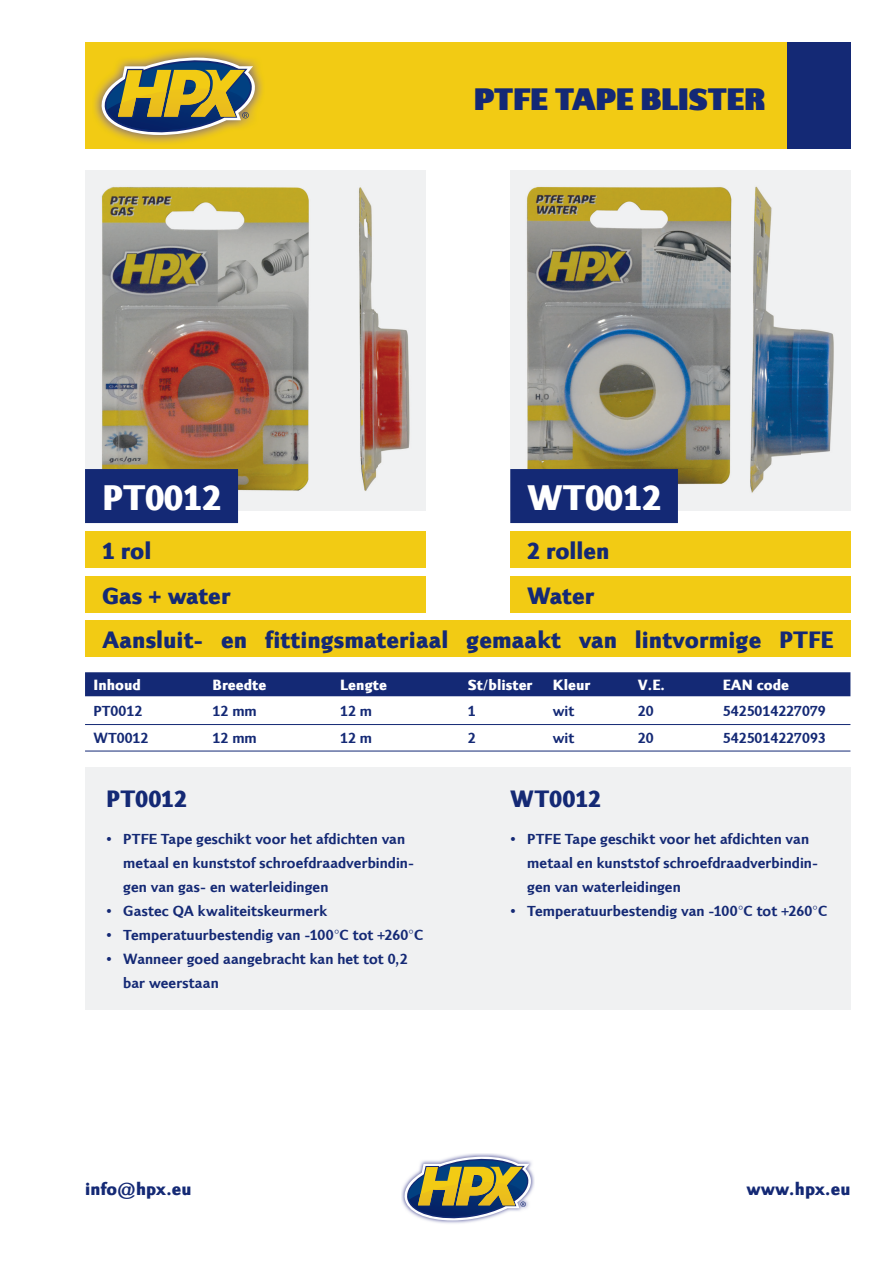
<style>
.page{position:relative;width:893px;height:1263px;background:#fff}
.page>*{position:absolute;margin:0;border:0;box-sizing:border-box;transform-origin:0 0}
.t1{font:700 36px "Sky Sans";color:#fff}
.t2{font:900 31.5px "Sky Sans";color:#142975}
.t3{font:700 24px "Sky Sans";color:#142975}
.t4{font:700 18px "Sky Sans";color:#142975}
.t5{font:600 15px/24px "Sky Sans";color:#142975}
.t6{font:700 15px "Sky Sans";color:#fff}
</style>
<div class="page">
<img style="left:401px;top:1153px;width:134px;height:71px">
<svg style="left:405px;top:1157px;width:126px;height:63px"></svg>
<img style="left:85px;top:170px;width:340px;height:340px">
<img style="left:510px;top:170px;width:340px;height:340px">
<div style="left:787px;top:43px;width:63px;height:106px;background:#142975"></div>
<div style="left:85px;top:43px;width:702px;height:106px;background:#f2cb14"></div>
<img style="left:94px;top:50px;width:169px;height:93px">
<svg style="left:102px;top:58px;width:153px;height:77px"></svg>
<div style="left:85px;top:767px;width:765px;height:243px;background:#f0f1f2"></div>
<div style="left:85px;top:672px;width:765px;height:24px;background:#142975"></div>
<hr style="left:85px;top:724px;width:765px;height:1px;background:#142975">
<hr style="left:85px;top:751px;width:765px;height:1px;background:#142975">
<div style="left:85px;top:621px;width:765px;height:36px;background:#f2cb14"></div>
<div style="left:510px;top:576px;width:340px;height:36px;background:#f2cb14"></div>
<div style="left:85px;top:576px;width:340px;height:36px;background:#f2cb14"></div>
<div style="left:510px;top:531px;width:340px;height:37px;background:#f2cb14"></div>
<div style="left:85px;top:531px;width:340px;height:37px;background:#f2cb14"></div>
<div style="left:510px;top:469px;width:168px;height:54px;background:#142975"></div>
<div style="left:85px;top:469px;width:153px;height:54px;background:#142975"></div>
<h2 class="t2" style="left:474px;top:81px;width:293px">PTFE TAPE BLISTER</h2>
<h1 class="t1" style="left:102px;top:478px;width:120px">PT0012</h1>
<h1 class="t1" style="left:527px;top:478px;width:135px">WT0012</h1>
<h3 class="t3" style="left:102px;top:537px;width:51px">1 rol</h3>
<h3 class="t3" style="left:527px;top:537px;width:84px">2 rollen</h3>
<h3 class="t3" style="left:102px;top:582px;width:130px">Gas + water</h3>
<h3 class="t3" style="left:527px;top:582px;width:69px">Water</h3>
<h3 class="t3" style="left:102px;top:627px;width:733px">Aansluit- en fittingsmateriaal gemaakt van lintvormige PTFE</h3>
<p class="t6" style="left:94px;top:676px;width:49px">Inhoud</p>
<p class="t6" style="left:213px;top:676px;width:55px">Breedte</p>
<p class="t6" style="left:340px;top:676px;width:48px">Lengte</p>
<p class="t6" style="left:468px;top:676px;width:66px">St/blister</p>
<p class="t6" style="left:553px;top:676px;width:39px">Kleur</p>
<p class="t6" style="left:638px;top:676px;width:29px">V.E.</p>
<p class="t6" style="left:723px;top:676px;width:68px">EAN code</p>
<p class="t5" style="left:94px;top:699px;width:50px">PT0012</p>
<p class="t5" style="left:213px;top:699px;width:46px">12 mm</p>
<p class="t5" style="left:340px;top:699px;width:33px">12 m</p>
<p class="t5" style="left:468px;top:699px;width:9px">1</p>
<p class="t5" style="left:553px;top:699px;width:23px">wit</p>
<p class="t5" style="left:638px;top:699px;width:17px">20</p>
<p class="t5" style="left:723px;top:699px;width:104px">5425014227079</p>
<p class="t5" style="left:94px;top:726px;width:56px">WT0012</p>
<p class="t5" style="left:213px;top:726px;width:46px">12 mm</p>
<p class="t5" style="left:340px;top:726px;width:33px">12 m</p>
<p class="t5" style="left:468px;top:726px;width:9px">2</p>
<p class="t5" style="left:553px;top:726px;width:23px">wit</p>
<p class="t5" style="left:638px;top:726px;width:17px">20</p>
<p class="t5" style="left:723px;top:726px;width:104px">5425014227093</p>
<h3 class="t3" style="left:106px;top:786px;width:82px">PT0012</h3>
<p class="t5" style="left:123px;top:827px;width:292px;text-indent:-17px">• PTFE Tape geschikt voor het afdichten van metaal en kunststof schroefdraadverbindin&shy;gen van gas- en waterleidingen</p>
<p class="t5" style="left:106px;top:899px;width:223px">• Gastec QA kwaliteitskeurmerk</p>
<p class="t5" style="left:106px;top:923px;width:319px">• Temperatuurbestendig van -100°C tot +260°C</p>
<p class="t5" style="left:123px;top:947px;width:286px;text-indent:-17px">• Wanneer goed aangebracht kan het tot 0,2 bar weerstaan</p>
<h3 class="t3" style="left:510px;top:786px;width:92px">WT0012</h3>
<p class="t5" style="left:527px;top:827px;width:292px;text-indent:-17px">• PTFE Tape geschikt voor het afdichten van metaal en kunststof schroefdraadverbindin&shy;gen van waterleidingen</p>
<p class="t5" style="left:510px;top:899px;width:319px">• Temperatuurbestendig van -100°C tot +260°C</p>
<p class="t4" style="left:85px;top:1179px;width:108px">info@hpx.eu</p>
<p class="t4" style="left:746px;top:1179px;width:106px">www.hpx.eu</p>
</div>
